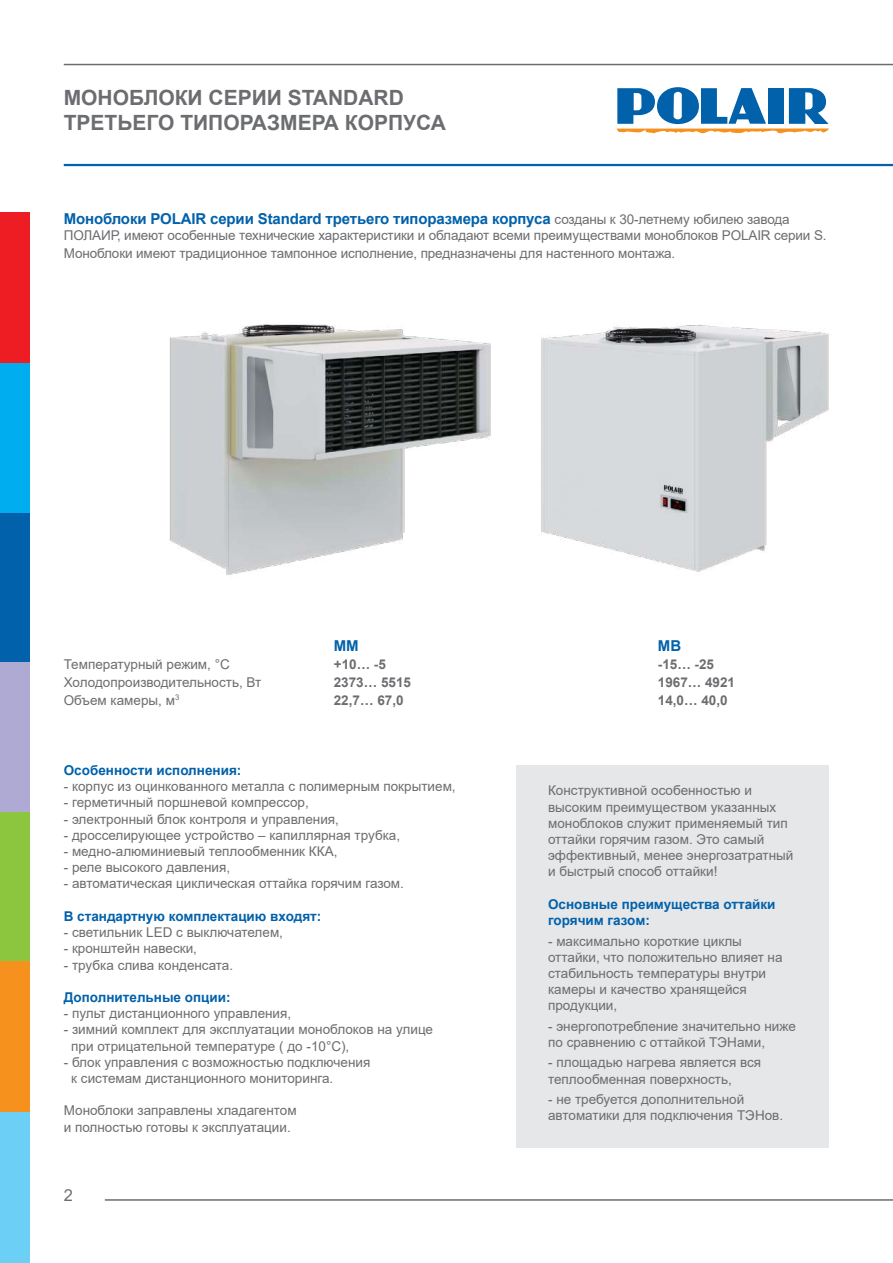
<style>
.page{position:relative;width:893px;height:1263px;background:#fff}
.page>*{position:absolute;margin:0;border:0;box-sizing:border-box;transform-origin:0 0}
.t1{font:700 21px/25.2px "Arial";color:#6c6d70}
.t2{font:16.5px "Arial";color:#6c6d70}
.t3{font:700 15px "Arial";letter-spacing:-.01em;color:#0161aa}
.t4{font:13.5px/16.2px "Arial";color:#6c6d70}
.t5{font:700 13.5px/16.2px "Arial";color:#0161aa}
.t6{font:700 13.5px "Arial";color:#6c6d70}
.s1{font-weight:400;font-size:13.5px;color:#6c6d70}
</style>
<div class="page">
<div style="left:0;top:512px;width:30px;height:150px;background:#0161aa"></div>
<div style="left:0;top:362px;width:30px;height:150px;background:#00aeef"></div>
<div style="left:0;top:662px;width:30px;height:150px;background:#afaad3"></div>
<div style="left:0;top:812px;width:30px;height:150px;background:#8bc63e"></div>
<div style="left:0;top:961px;width:30px;height:151px;background:#f6911e"></div>
<div style="left:0;top:1112px;width:30px;height:151px;background:#6bcff6"></div>
<hr style="left:105px;top:1199px;width:788px;height:2px;background:#6c6d70">
<hr style="left:64px;top:64px;width:829px;height:1px;background:#6c6d70">
<svg style="left:617px;top:87px;width:212px;height:47px"></svg>
<div style="left:0;top:213px;width:30px;height:150px;background:#ee1d23"></div>
<hr style="left:64px;top:164px;width:829px;height:2px;background:#0161aa">
<div style="left:516px;top:765px;width:312px;height:382px;background:#e6e7e9"></div>
<img style="left:590px;top:325px;width:239px;height:247px">
<img style="left:169px;top:324px;width:421px;height:254px">
<h1 class="t1" style="left:64px;top:85px;width:384px">МОНОБЛОКИ СЕРИИ STANDARD<br>ТРЕТЬЕГО ТИПОРАЗМЕРА КОРПУСА</h1>
<p class="t3" style="left:64px;top:208px;width:727px">Моноблоки POLAIR серии Standard третьего типоразмера корпуса <span class="s1">созданы к 30-летнему юбилею завода</span></p>
<p class="t4" style="left:64px;top:227px;width:764px;line-height:18px">ПОЛАИР, имеют особенные технические характеристики и обладают всеми преимуществами моноблоков POLAIR серии S.<br>Моноблоки имеют традиционное тампонное исполнение, предназначены для настенного монтажа.</p>
<p class="t3" style="left:334px;top:635px;width:26px">ММ</p>
<p class="t3" style="left:658px;top:635px;width:25px">МВ</p>
<p class="t4" style="left:64px;top:656px;width:168px">Температурный режим, °C</p>
<p class="t6" style="left:334px;top:655px;width:54px">+10… -5</p>
<p class="t6" style="left:658px;top:655px;width:58px">-15… -25</p>
<p class="t4" style="left:64px;top:674px;width:199px">Холодопроизводительность, Вт</p>
<p class="t6" style="left:334px;top:673px;width:79px">2373… 5515</p>
<p class="t6" style="left:658px;top:673px;width:79px">1967… 4921</p>
<p class="t4" style="left:64px;top:692px;width:117px">Объем камеры, м<sup>3</sup></p>
<p class="t6" style="left:334px;top:691px;width:71px">22,7… 67,0</p>
<p class="t6" style="left:658px;top:691px;width:71px">14,0… 40,0</p>
<p class="t5" style="left:64px;top:762px;width:179px">Особенности исполнения:</p>
<p class="t4" style="left:64px;top:778px;width:393px">- корпус из оцинкованного металла с полимерным покрытием,</p>
<p class="t4" style="left:64px;top:794px;width:246px">- герметичный поршневой компрессор,</p>
<p class="t4" style="left:64px;top:811px;width:277px">- электронный блок контроля и управления,</p>
<p class="t4" style="left:64px;top:827px;width:338px">- дросселирующее устройство – капиллярная трубка,</p>
<p class="t4" style="left:64px;top:843px;width:275px">- медно-алюминиевый теплообменник ККА,</p>
<p class="t4" style="left:64px;top:859px;width:168px">- реле высокого давления,</p>
<p class="t4" style="left:64px;top:875px;width:342px">- автоматическая циклическая оттайка горячим газом.</p>
<p class="t5" style="left:64px;top:908px;width:259px">В стандартную комплектацию входят:</p>
<p class="t4" style="left:64px;top:924px;width:221px">- светильник LED c выключателем,</p>
<p class="t4" style="left:64px;top:940px;width:135px">- кронштейн навески,</p>
<p class="t4" style="left:64px;top:956px;width:171px">- трубка слива конденсата.</p>
<p class="t5" style="left:64px;top:989px;width:168px">Дополнительные опции:</p>
<p class="t4" style="left:64px;top:1005px;width:229px">- пульт дистанционного управления,</p>
<p class="t4" style="left:71px;top:1021px;width:363px;text-indent:-8px">- зимний комплект для эксплуатации моноблоков на улице при отрицательной температуре ( до -10°С),</p>
<p class="t4" style="left:71px;top:1054px;width:300px;text-indent:-8px">- блок управления с возможностью подключения к системам дистанционного мониторинга.</p>
<p class="t4" style="left:64px;top:1102px;width:234px">Моноблоки заправлены хладагентом и полностью готовы к эксплуатации.</p>
<p class="t2" style="left:64px;top:1184px;width:11px">2</p>
<p class="t4" style="left:548px;top:782px;width:247px">Конструктивной особенностью и высоким преимуществом указанных моноблоков служит применяемый тип оттайки горячим газом. Это самый эффективный, менее энергозатратный и быстрый способ оттайки!</p>
<p class="t5" style="left:548px;top:896px;width:229px">Основные преимущества оттайки горячим газом:</p>
<p class="t4" style="left:548px;top:933px;width:236px">- максимально короткие циклы оттайки, что положительно влияет на стабильность температуры внутри камеры и качество хранящейся продукции,</p>
<p class="t4" style="left:548px;top:1018px;width:249px">- энергопотребление значительно ниже по сравнению с оттайкой ТЭНами,</p>
<p class="t4" style="left:548px;top:1054px;width:215px">- площадью нагрева является вся теплообменная поверхность,</p>
<p class="t4" style="left:548px;top:1091px;width:237px">- не требуется дополнительной автоматики для подключения ТЭНов.</p>
</div>
